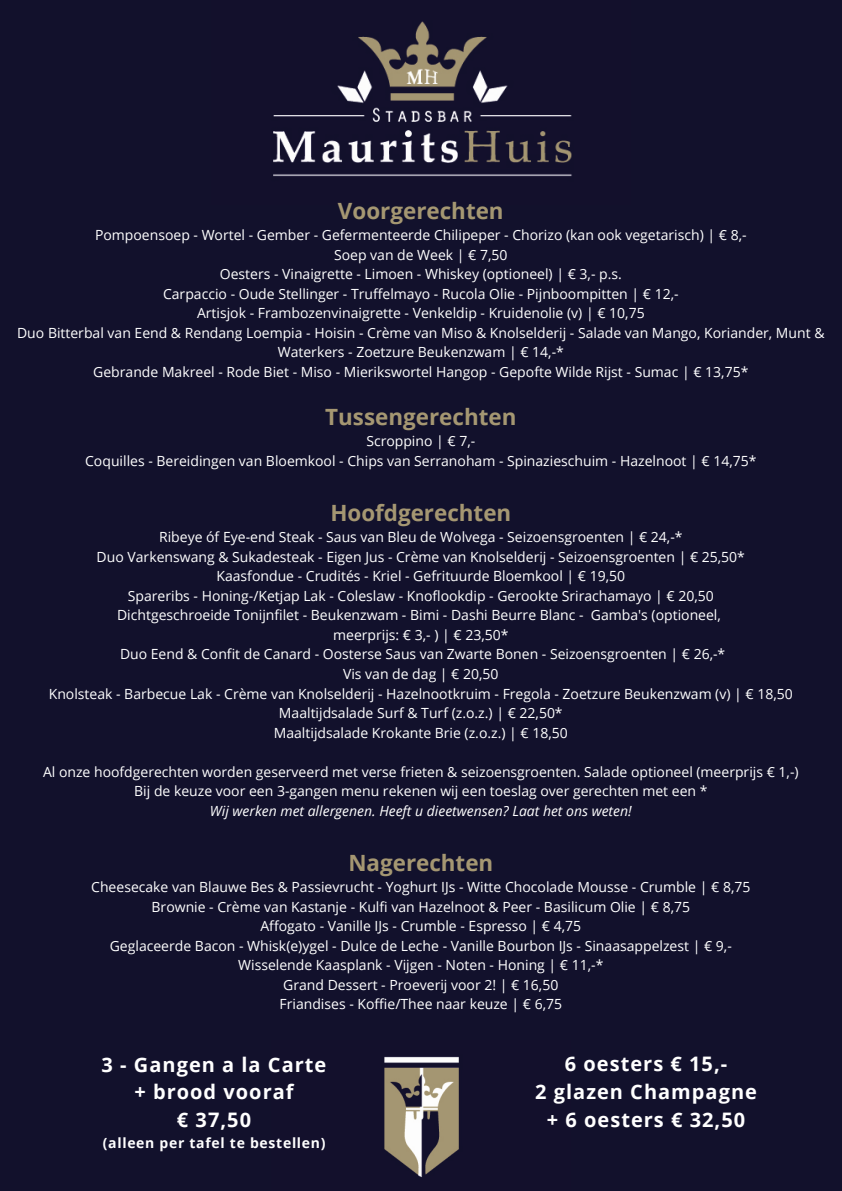
<style>
.page{position:relative;width:842px;height:1191px;background:#fff}
.page>*{position:absolute;margin:0;border:0;box-sizing:border-box;transform-origin:0 0}
.t1{font:700 22.4px "Open Sans";color:#a59772}
.t2{font:700 20px "Open Sans";letter-spacing:.05em;color:#fff}
.t3{font:14px/19.5px "Open Sans";color:#fff;text-align:center}
.t4{font:italic 14px "Open Sans";color:#fff}
.t5{font:700 14px "Open Sans";letter-spacing:.05em;color:#fff}
</style>
<div class="page">
<div style="left:0;top:0;width:842px;height:1190px;background:#12112c"></div>
<img style="left:273px;top:21px;width:299px;height:156px">
<img style="left:384px;top:1056px;width:75px;height:121px">
<p class="t1" style="left:338px;top:195px;width:167px">Voorgerechten</p>
<p class="t3" style="left:95px;top:225px;width:653px">Pompoensoep - Wortel - Gember - Gefermenteerde Chilipeper - Chorizo (kan ook vegetarisch) | € 8,-</p>
<p class="t3" style="left:334px;top:244px;width:175px">Soep van de Week | € 7,50</p>
<p class="t3" style="left:220px;top:264px;width:404px">Oesters - Vinaigrette - Limoen - Whiskey (optioneel) | € 3,- p.s.</p>
<p class="t3" style="left:163px;top:283px;width:517px">Carpaccio - Oude Stellinger - Truffelmayo - Rucola Olie - Pijnboompitten | € 12,-</p>
<p class="t3" style="left:197px;top:303px;width:449px">Artisjok - Frambozenvinaigrette - Venkeldip - Kruidenolie (v) | € 10,75</p>
<p class="t3" style="left:17px;top:322px;width:809px">Duo Bitterbal van Eend &amp; Rendang Loempia - Hoisin - Crème van Miso &amp; Knolselderij - Salade van Mango, Koriander, Munt &amp;<br>Waterkers - Zoetzure Beukenzwam | € 14,-*</p>
<p class="t3" style="left:93px;top:361px;width:657px">Gebrande Makreel - Rode Biet - Miso - Mierikswortel Hangop - Gepofte Wilde Rijst - Sumac | € 13,75*</p>
<p class="t1" style="left:325px;top:401px;width:193px">Tussengerechten</p>
<p class="t3" style="left:366px;top:431px;width:110px">Scroppino | € 7,-</p>
<p class="t3" style="left:85px;top:450px;width:673px">Coquilles - Bereidingen van Bloemkool - Chips van Serranoham - Spinazieschuim - Hazelnoot | € 14,75*</p>
<p class="t1" style="left:330px;top:497px;width:182px">Hoofdgerechten</p>
<p class="t3" style="left:159px;top:527px;width:525px">Ribeye óf Eye-end Steak - Saus van Bleu de Wolvega - Seizoensgroenten | € 24,-*</p>
<p class="t3" style="left:97px;top:546px;width:650px">Duo Varkenswang &amp; Sukadesteak - Eigen Jus - Crème van Knolselderij - Seizoensgroenten | € 25,50*</p>
<p class="t3" style="left:216px;top:566px;width:410px">Kaasfondue - Crudités - Kriel - Gefrituurde Bloemkool | € 19,50</p>
<p class="t3" style="left:128px;top:585px;width:587px">Spareribs - Honing-/Ketjap Lak - Coleslaw - Knoflookdip - Gerookte Srirachamayo | € 20,50</p>
<p class="t3" style="left:117px;top:605px;width:605px">Dichtgeschroeide Tonijnfilet - Beukenzwam - Bimi - Dashi Beurre Blanc - Gamba's (optioneel,</p>
<p class="t3" style="left:333px;top:624px;width:177px">meerprijs: € 3,- ) | € 23,50*</p>
<p class="t3" style="left:120px;top:644px;width:607px">Duo Eend &amp; Confit de Canard - Oosterse Saus van Zwarte Bonen - Seizoensgroenten | € 26,-*</p>
<p class="t3" style="left:343px;top:663px;width:157px">Vis van de dag | € 20,50</p>
<p class="t3" style="left:49px;top:683px;width:746px">Knolsteak - Barbecue Lak - Crème van Knolselderij - Hazelnootkruim - Fregola - Zoetzure Beukenzwam (v) | € 18,50</p>
<p class="t3" style="left:279px;top:702px;width:285px">Maaltijdsalade Surf &amp; Turf (z.o.z.) | € 22,50*</p>
<p class="t3" style="left:274px;top:722px;width:296px">Maaltijdsalade Krokante Brie (z.o.z.) | € 18,50</p>
<p class="t3" style="left:43px;top:761px;width:757px">Al onze hoofdgerechten worden geserveerd met verse frieten &amp; seizoensgroenten. Salade optioneel (meerprijs € 1,-)</p>
<p class="t3" style="left:134px;top:780px;width:575px">Bij de keuze voor een 3-gangen menu rekenen wij een toeslag over gerechten met een *</p>
<p class="t4" style="left:210px;top:800px;width:423px">Wij werken met allergenen. Heeft u dieetwensen? Laat het ons weten!</p>
<p class="t1" style="left:348px;top:847px;width:146px">Nagerechten</p>
<p class="t3" style="left:91px;top:876px;width:661px">Cheesecake van Blauwe Bes &amp; Passievrucht - Yoghurt IJs - Witte Chocolade Mousse - Crumble | € 8,75</p>
<p class="t3" style="left:152px;top:896px;width:540px">Brownie - Crème van Kastanje - Kulfi van Hazelnoot &amp; Peer - Basilicum Olie | € 8,75</p>
<p class="t3" style="left:260px;top:915px;width:322px">Affogato - Vanille IJs - Crumble - Espresso | € 4,75</p>
<p class="t3" style="left:110px;top:935px;width:624px">Geglaceerde Bacon - Whisk(e)ygel - Dulce de Leche - Vanille Bourbon IJs - Sinaasappelzest | € 9,-</p>
<p class="t3" style="left:238px;top:954px;width:367px">Wisselende Kaasplank - Vijgen - Noten - Honing | € 11,-*</p>
<p class="t3" style="left:283px;top:974px;width:277px">Grand Dessert - Proeverij voor 2! | € 16,50</p>
<p class="t3" style="left:280px;top:993px;width:284px">Friandises - Koffie/Thee naar keuze | € 6,75</p>
<p class="t2" style="left:102px;top:1050px;width:226px">3 - Gangen a la Carte</p>
<p class="t2" style="left:134px;top:1077px;width:161px">+ brood vooraf</p>
<p class="t2" style="left:177px;top:1105px;width:76px">€ 37,50</p>
<p class="t5" style="left:103px;top:1133px;width:224px">(alleen per tafel te bestellen)</p>
<p class="t2" style="left:565px;top:1049px;width:164px">6 oesters € 15,-</p>
<p class="t2" style="left:535px;top:1077px;width:223px">2 glazen Champagne</p>
<p class="t2" style="left:547px;top:1105px;width:200px">+ 6 oesters € 32,50</p>
</div>
